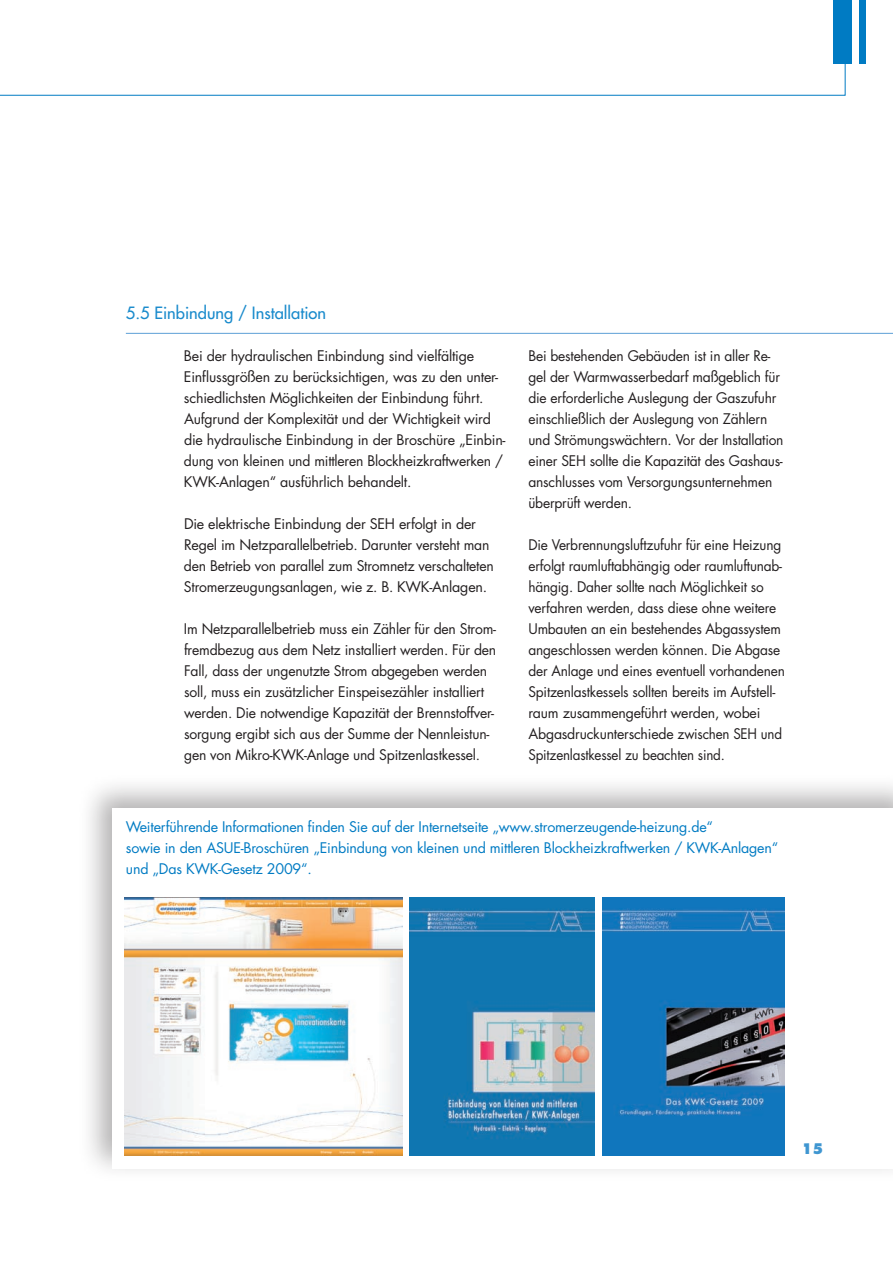
<style>
.page{position:relative;width:893px;height:1263px;background:#fff}
.page>*{position:absolute;margin:0;border:0;box-sizing:border-box;transform-origin:0 0}
.t1{font:16.5px "Futura";color:#1a8bcc}
.t2{font:14.25px/21px "Futura";letter-spacing:-.015em;color:#231f20}
.t3{font:14.25px/21px "Futura";letter-spacing:-.015em;color:#231f20;scale:.96 1}
.t4{font:14.25px/21px "Futura";letter-spacing:-.015em;color:#007bc3}
.t5{font:800 14.25px "Futura CE";color:#3f96d1;scale:.9 1}
</style>
<div class="page">
<div style="left:77px;top:772px;width:816px;height:418px;background:#231f20;opacity:.35"></div>
<div style="left:113px;top:808px;width:780px;height:360px;background:#fff"></div>
<svg style="left:0;top:64px;width:846px;height:32px"></svg>
<div style="left:833px;top:0;width:18px;height:64px;background:#007bc3"></div>
<div style="left:859px;top:0;width:6px;height:64px;background:#007bc3"></div>
<hr style="left:126px;top:333px;width:767px;height:1px;background:#5c9fd6">
<img style="left:410px;top:897px;width:185px;height:259px">
<img style="left:602px;top:897px;width:183px;height:259px">
<img style="left:125px;top:897px;width:277px;height:259px">
<p class="t1" style="left:126px;top:303px;width:202px">5.5 Einbindung / Installation</p>
<p class="t2" style="left:184px;top:345px;width:323px">Bei der hydraulischen Einbindung sind vielfältige Einflussgrößen zu berücksichtigen, was zu den unter&shy;schiedlichsten Möglichkeiten der Einbindung führt.<br>Aufgrund der Komplexität und der Wichtigkeit wird die hydraulische Einbindung in der Broschüre „Einbin&shy;dung von kleinen und mittleren Blockheizkraftwerken / KWK-Anlagen“ ausführlich behandelt.</p>
<p class="t2" style="left:184px;top:513px;width:311px">Die elektrische Einbindung der SEH erfolgt in der Regel im Netzparallelbetrieb. Darunter versteht man den Betrieb von parallel zum Stromnetz verschalteten Stromerzeugungsanlagen, wie z. B. KWK-Anlagen.</p>
<p class="t2" style="left:184px;top:618px;width:314px">Im Netzparallelbetrieb muss ein Zähler für den Strom&shy;fremdbezug aus dem Netz installiert werden. Für den Fall, dass der ungenutzte Strom abgegeben werden soll, muss ein zusätzlicher Einspeisezähler installiert werden. Die notwendige Kapazität der Brennstoffver&shy;sorgung ergibt sich aus der Summe der Nennleistun&shy;gen von Mikro-KWK-Anlage und Spitzenlastkessel.</p>
<p class="t2" style="left:528px;top:345px;width:257px">Bei bestehenden Gebäuden ist in aller Re&shy;gel der Warmwasserbedarf maßgeblich für die erforderliche Auslegung der Gaszufuhr einschließlich der Auslegung von Zählern und Strömungswächtern. Vor der Installation einer SEH sollte die Kapazität des Gashaus&shy;anschlusses vom Versorgungsunternehmen überprüft werden.</p>
<p class="t3" style="left:528px;top:534px;width:269px">Die Verbrennungsluftzufuhr für eine Heizung erfolgt raumluftabhängig oder raumluftunab&shy;hängig. Daher sollte nach Möglichkeit so verfahren werden, dass diese ohne weitere Umbauten an ein bestehendes Abgassystem angeschlossen werden können. Die Abgase der Anlage und eines eventuell vorhandenen Spitzenlastkessels sollten bereits im Aufstell&shy;raum zusammengeführt werden, wobei Abgasdruckunterschiede zwischen SEH und Spitzenlastkessel zu beachten sind.</p>
<p class="t4" style="left:126px;top:817px;width:654px">Weiterführende Informationen finden Sie auf der Internetseite „www.stromerzeugende-heizung.de“<br>sowie in den ASUE-Broschüren „Einbindung von kleinen und mittleren Blockheizkraftwerken / KWK-Anlagen“ und „Das KWK-Gesetz 2009“.</p>
<p class="t5" style="left:802px;top:1139px;width:25px">15</p>
</div>
